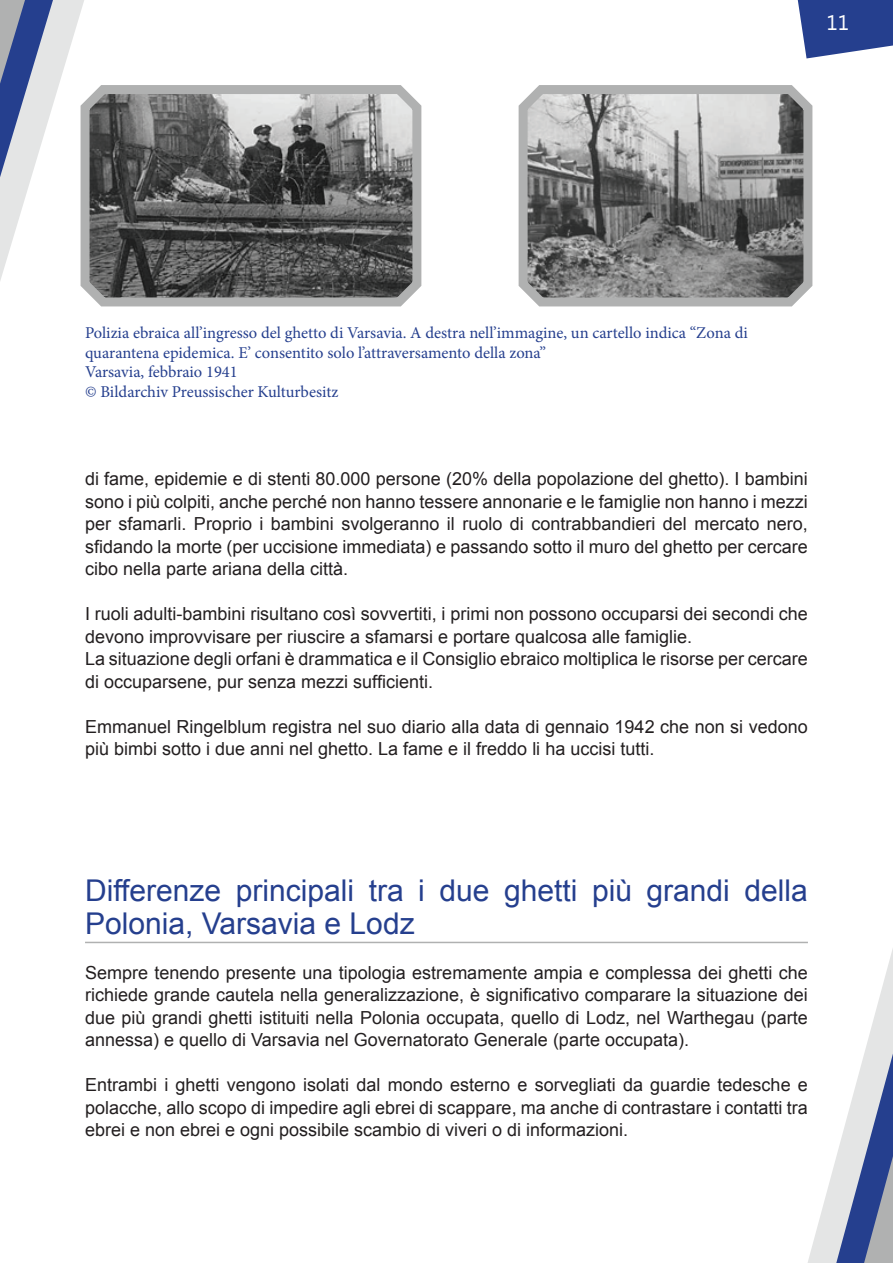
<style>
.page{position:relative;width:893px;height:1263px;background:#fff}
.page>*{position:absolute;margin:0;border:0;box-sizing:border-box;transform-origin:0 0}
.t1{font:30px/33px "Arial";color:#253f8e}
.t2{font:21px "Segoe UI";color:#fff}
.t3{font:18px/22.5px "Arial";color:#231f20;text-align:justify}
.t4{font:16.5px/19.5px "Minion Pro";color:#253f8e}
</style>
<div class="page">
<svg style="left:0;top:0;width:84px;height:281px"></svg>
<svg style="left:804px;top:941px;width:89px;height:322px"></svg>
<svg style="left:797px;top:0;width:96px;height:59px"></svg>
<hr style="left:85px;top:942px;width:723px;height:1px;background:#b0b1b1">
<svg style="left:76px;top:77px;width:346px;height:230px;background:#767676"></svg>
<svg style="left:518px;top:85px;width:295px;height:222px;background:#919291"></svg>
<p class="t2" style="left:827px;top:8px;width:24px">11</p>
<p class="t4" style="left:85px;top:323px;width:664px">Polizia ebraica all’ingresso del ghetto di Varsavia. A destra nell’immagine, un cartello indica “Zona di quarantena epidemica. E’ consentito solo l’attraversamento della zona”<br>Varsavia, febbraio 1941<br>© Bildarchiv Preussischer Kulturbesitz</p>
<p class="t3" style="left:85px;top:468px;width:724px">di fame, epidemie e di stenti 80.000 persone (20% della popolazione del ghetto). I bambini sono i più colpiti, anche perché non hanno tessere annonarie e le famiglie non hanno i mezzi per sfamarli. Proprio i bambini svolgeranno il ruolo di contrabbandieri del mercato nero, sfidando la morte (per uccisione immediata) e passando sotto il muro del ghetto per cercare cibo nella parte ariana della città.</p>
<p class="t3" style="left:85px;top:603px;width:724px;text-align:left">I ruoli adulti-bambini risultano così sovvertiti, i primi non possono occuparsi dei secondi che devono improvvisare per riuscire a sfamarsi e portare qualcosa alle famiglie.<br>La situazione degli orfani è drammatica e il Consiglio ebraico moltiplica le risorse per cercare di occuparsene, pur senza mezzi sufficienti.</p>
<p class="t3" style="left:85px;top:715px;width:724px">Emmanuel Ringelblum registra nel suo diario alla data di gennaio 1942 che non si vedono più bimbi sotto i due anni nel ghetto. La fame e il freddo li ha uccisi tutti.</p>
<h1 class="t1" style="left:85px;top:874px;width:724px">Differenze principali tra i due ghetti più grandi della<br>Polonia, Varsavia e Lodz</h1>
<p class="t3" style="left:85px;top:961px;width:724px">Sempre tenendo presente una tipologia estremamente ampia e complessa dei ghetti che richiede grande cautela nella generalizzazione, è significativo comparare la situazione dei due più grandi ghetti istituiti nella Polonia occupata, quello di Lodz, nel Warthegau (parte annessa) e quello di Varsavia nel Governatorato Generale (parte occupata).</p>
<p class="t3" style="left:85px;top:1074px;width:724px">Entrambi i ghetti vengono isolati dal mondo esterno e sorvegliati da guardie tedesche e polacche, allo scopo di impedire agli ebrei di scappare, ma anche di contrastare i contatti tra ebrei e non ebrei e ogni possibile scambio di viveri o di informazioni.</p>
</div>
